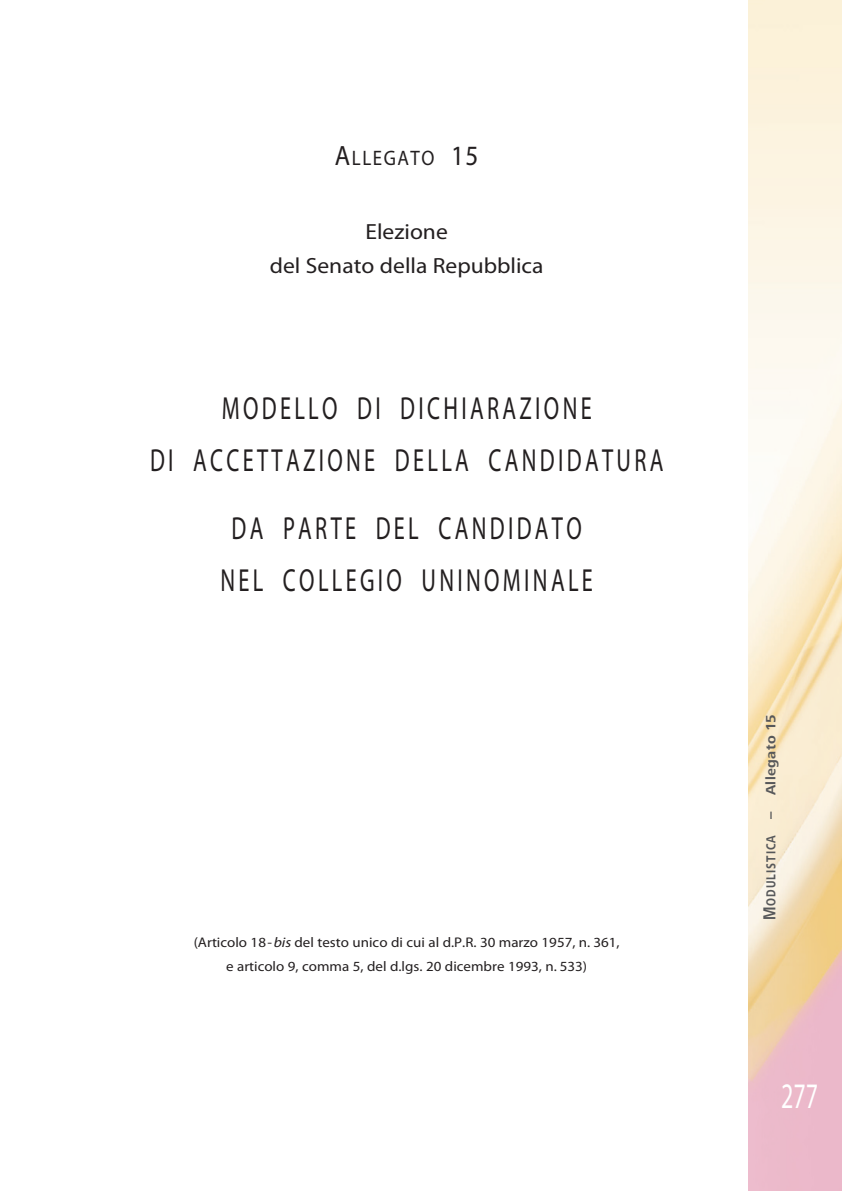
<style>
.page{position:relative;width:842px;height:1191px;background:#fff}
.page>*{position:absolute;margin:0;border:0;box-sizing:border-box;transform-origin:0 0}
.t1{font:36px "Myriad Pro";color:#fff;scale:.67 1}
.t2{font:32px "Myriad Pro";letter-spacing:.15em;color:#231f20;scale:.7 1}
.t3{font:22px "Myriad Pro";color:#231f20;scale:1.07 1}
.t4{font:21px "Myriad Pro";letter-spacing:.08em;color:#231f20;scale:.9 1}
.t5{font:14px "Myriad Pro";color:#231f20;scale:1.07 1}
.t6{font:700 14px "Frutiger Next Pro";letter-spacing:.03em;color:#57585a;scale:1.05 1}
.s1{font-size:28px}
.s2{font-style:italic}
.s3{font-size:18px}
.s4{font-size:13.6px}
</style>
<div class="page">
<img style="left:748px;top:0;width:94px;height:1191px">
<p class="t4" style="left:335px;top:150px;width:161px"><span class="s1">A</span>LLEGATO <span class="s1">15</span></p>
<p class="t3" style="left:365px;top:223px;width:78px">Elezione</p>
<p class="t3" style="left:270px;top:257px;width:257px">del Senato della Repubblica</p>
<p class="t2" style="left:222px;top:396px;width:530px">MODELLO DI DICHIARAZIONE</p>
<p class="t2" style="left:150px;top:448px;width:735px">DI ACCETTAZIONE DELLA CANDIDATURA</p>
<p class="t2" style="left:232px;top:517px;width:502px">DA PARTE DEL CANDIDATO</p>
<p class="t2" style="left:220px;top:568px;width:534px">NEL COLLEGIO UNINOMINALE</p>
<p class="t5" style="left:194px;top:937px;width:400px">(Articolo 18-<span class="s2">bis</span> del testo unico di cui al d.P.R. 30 marzo 1957, n. 361,</p>
<p class="t5" style="left:226px;top:961px;width:339px">e articolo 9, comma 5, del d.lgs. 20 dicembre 1993, n. 533)</p>
<p class="t6" style="left:762px;top:920px;width:197px;rotate:-90deg"><span class="s3">M</span><span class="s4">ODULISTICA</span> – Allegato 15</p>
<p class="t1" style="left:781px;top:1082px;width:57px">277</p>
</div>
